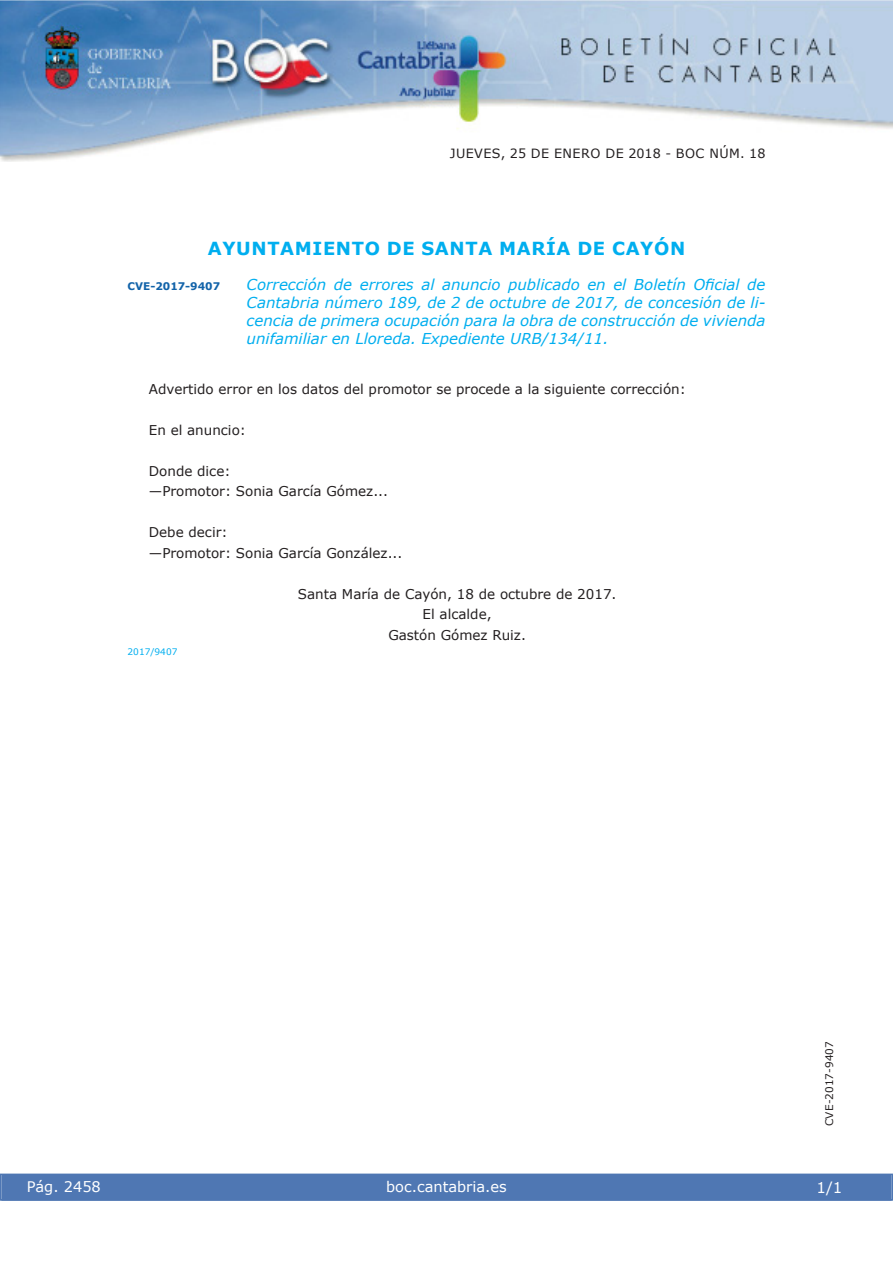
<style>
.page{position:relative;width:893px;height:1263px;background:#fff}
.page>*{position:absolute;margin:0;border:0;box-sizing:border-box;transform-origin:0 0}
.t1{font:700 18px "Verdana";letter-spacing:.035em;color:#00aeef}
.t2{font:italic 15px/18px "Verdana";color:#00aeef;text-align:justify}
.t3{font:15px "Verdana";color:#fff}
.t4{font:14.55px "Verdana";color:#fff}
.t5{font:13.5px/20.4px "Verdana";color:#231f20}
.t6{font:12.75px "Verdana";letter-spacing:.035em;color:#231f20}
.t7{font:10.5px "Verdana";color:#231f20}
.t8{font:700 10.5px "Verdana";color:#1263a9}
.t9{font:9px "Verdana";color:#00aeef}
</style>
<div class="page">
<img style="left:0;top:0;width:893px;height:161px">
<div style="left:1px;top:1174px;width:890px;height:27px;background:#4f77b3"></div>
<div style="left:0;top:1174px;width:893px;height:27px;border:1px solid #4f77b3"></div>
<p class="t6" style="left:450px;top:145px;width:317px">JUEVES, 25 DE ENERO DE 2018 - BOC NÚM. 18</p>
<h1 class="t1" style="left:208px;top:237px;width:479px">AYUNTAMIENTO DE SANTA MARÍA DE CAYÓN</h1>
<p class="t8" style="left:128px;top:279px;width:94px">CVE-2017-9407</p>
<p class="t2" style="left:247px;top:275px;width:520px">Corrección de errores al anuncio publicado en el Boletín Oficial de Cantabria número 189, de 2 de octubre de 2017, de concesión de li&shy;cencia de primera ocupación para la obra de construcción de vivienda unifamiliar en Lloreda. Expediente URB/134/11.</p>
<p class="t5" style="left:149px;top:379px;width:538px">Advertido error en los datos del promotor se procede a la siguiente corrección:</p>
<p class="t5" style="left:149px;top:420px;width:99px">En el anuncio:</p>
<p class="t5" style="left:149px;top:460px;width:241px">Donde dice:<br>—Promotor: Sonia García Gómez...</p>
<p class="t5" style="left:149px;top:522px;width:255px">Debe decir:<br>—Promotor: Sonia García González...</p>
<p class="t5" style="left:298px;top:583px;width:320px;text-align:center">Santa María de Cayón, 18 de octubre de 2017.<br>El alcalde,<br>Gastón Gómez Ruiz.</p>
<p class="t9" style="left:128px;top:646px;width:51px">2017/9407</p>
<p class="t4" style="left:27px;top:1177px;width:76px">Pág. 2458</p>
<p class="t4" style="left:386px;top:1178px;width:122px">boc.cantabria.es</p>
<p class="t7" style="left:823px;top:1126px;width:87px;rotate:-90deg">CVE-2017-9407</p>
<p class="t3" style="left:816px;top:1178px;width:27px">1/1</p>
</div>
